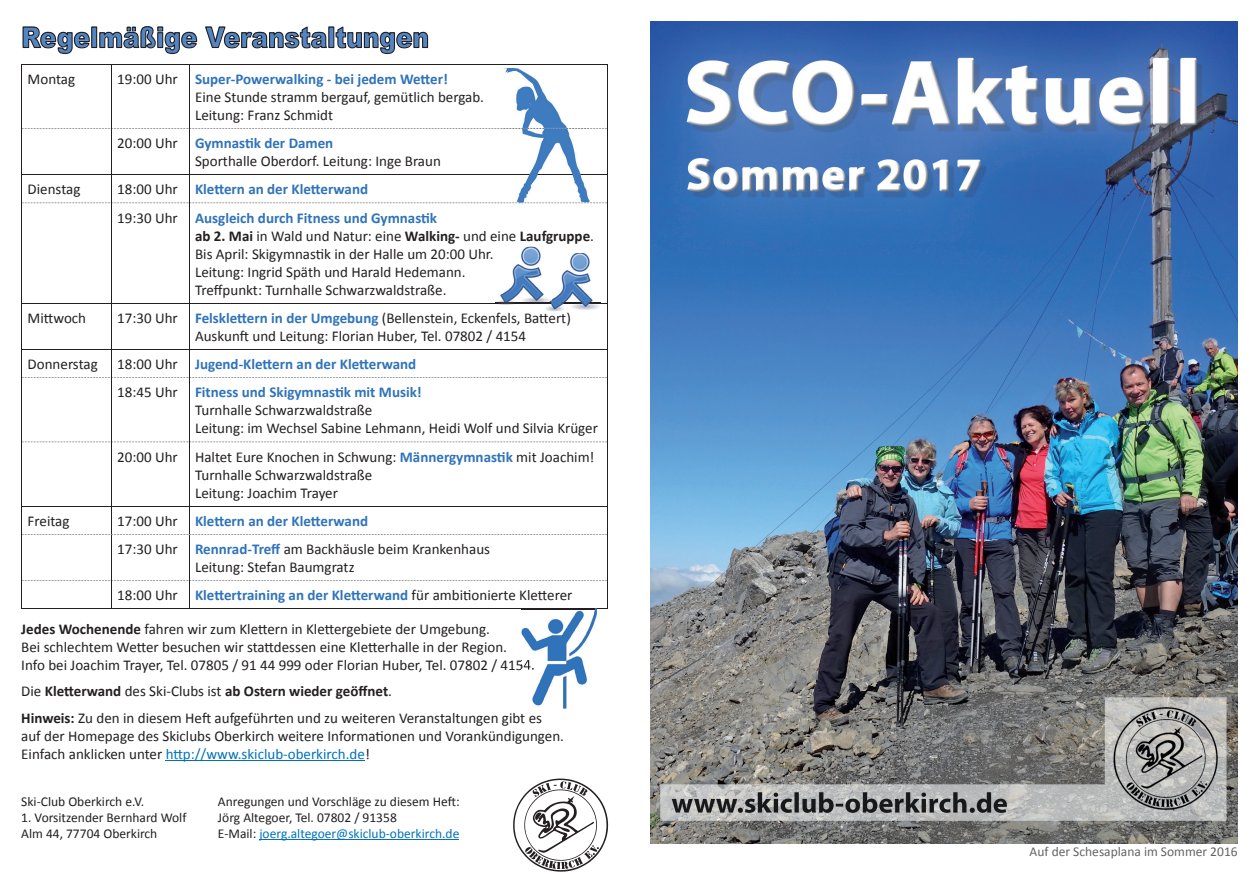
<style>
.page{position:relative;width:1259px;height:893px;background:#fff}
.page>*{position:absolute;margin:0;border:0;box-sizing:border-box;transform-origin:0 0}
.t1{font:900 28.5px "Arial";color:#5285c4;scale:.87 1}
.t2{font:15px/18px "Calibri";color:#231f20}
.t3{font:700 15px/28.2px "Calibri";color:#2f73ba}
.t4{font:13.5px/16.2px "Calibri";color:#231f20}
.t5{font:13.5px "Calibri";color:#636366}
.s1{font-weight:700;color:#2f73ba}
.s2{font-weight:400;color:#231f20}
.s3{font-weight:700}
.s4{color:#0072bc}
</style>
<div class="page">
<img style="left:651px;top:21px;width:586px;height:822px">
<svg style="left:22px;top:26px;width:68px;height:28px"></svg>
<div style="left:91px;top:27px;width:6px;height:21px;border:1px solid #231f20"></div>
<svg style="left:99px;top:26px;width:99px;height:28px"></svg>
<svg style="left:205px;top:26px;width:122px;height:23px"></svg>
<div style="left:328px;top:27px;width:6px;height:21px;border:1px solid #231f20"></div>
<svg style="left:335px;top:26px;width:94px;height:28px"></svg>
<hr style="left:166px;top:760px;width:199px;height:1px;background:#0072bc">
<hr style="left:259px;top:839px;width:200px;height:1px;background:#0072bc">
<img style="left:513px;top:778px;width:95px;height:94px">
<hr style="left:111px;top:129px;width:1px;height:45px;background:#231f20">
<hr style="left:189px;top:129px;width:1px;height:45px;background:#231f20">
<hr style="left:111px;top:203px;width:1px;height:100px;background:#231f20">
<hr style="left:189px;top:203px;width:1px;height:100px;background:#231f20">
<hr style="left:21px;top:303px;width:90px;height:1px;background:#231f20">
<hr style="left:111px;top:303px;width:78px;height:1px;background:#231f20">
<hr style="left:111px;top:303px;width:1px;height:46px;background:#231f20">
<hr style="left:189px;top:303px;width:419px;height:1px;background:#231f20">
<hr style="left:189px;top:303px;width:1px;height:46px;background:#231f20">
<hr style="left:111px;top:378px;width:1px;height:63px;background:#231f20">
<hr style="left:189px;top:378px;width:1px;height:63px;background:#231f20">
<hr style="left:111px;top:442px;width:1px;height:64px;background:#231f20">
<hr style="left:189px;top:442px;width:1px;height:64px;background:#231f20">
<hr style="left:111px;top:535px;width:1px;height:45px;background:#231f20">
<hr style="left:189px;top:535px;width:1px;height:45px;background:#231f20">
<hr style="left:21px;top:128px;width:1px;height:46px;background:#231f20">
<hr style="left:607px;top:128px;width:1px;height:46px;background:#231f20">
<hr style="left:21px;top:203px;width:1px;height:100px;background:#231f20">
<hr style="left:607px;top:203px;width:1px;height:100px;background:#231f20">
<hr style="left:21px;top:303px;width:1px;height:46px;background:#231f20">
<hr style="left:607px;top:303px;width:1px;height:46px;background:#231f20">
<hr style="left:21px;top:442px;width:1px;height:64px;background:#231f20">
<hr style="left:607px;top:442px;width:1px;height:64px;background:#231f20">
<hr style="left:21px;top:609px;width:90px;height:1px;background:#231f20">
<hr style="left:111px;top:609px;width:78px;height:1px;background:#231f20">
<hr style="left:189px;top:609px;width:419px;height:1px;background:#231f20">
<hr style="left:21px;top:64px;width:90px;height:1px;background:#231f20">
<hr style="left:21px;top:64px;width:1px;height:64px;background:#231f20">
<hr style="left:111px;top:64px;width:78px;height:1px;background:#231f20">
<hr style="left:111px;top:64px;width:1px;height:64px;background:#231f20">
<hr style="left:21px;top:174px;width:90px;height:1px;background:#231f20">
<hr style="left:111px;top:174px;width:78px;height:1px;background:#231f20">
<hr style="left:189px;top:174px;width:419px;height:1px;background:#231f20">
<hr style="left:21px;top:349px;width:90px;height:1px;background:#231f20">
<hr style="left:111px;top:349px;width:78px;height:1px;background:#231f20">
<hr style="left:189px;top:349px;width:419px;height:1px;background:#231f20">
<svg style="left:21px;top:350px;width:587px;height:28px"></svg>
<hr style="left:21px;top:378px;width:1px;height:64px;background:#231f20">
<hr style="left:607px;top:378px;width:1px;height:64px;background:#231f20">
<svg style="left:22px;top:441px;width:585px;height:1px"></svg>
<hr style="left:21px;top:506px;width:90px;height:1px;background:#231f20">
<hr style="left:111px;top:506px;width:78px;height:1px;background:#231f20">
<hr style="left:189px;top:506px;width:419px;height:1px;background:#231f20">
<svg style="left:21px;top:507px;width:587px;height:28px"></svg>
<hr style="left:21px;top:534px;width:1px;height:47px;background:#231f20">
<hr style="left:607px;top:534px;width:1px;height:47px;background:#231f20">
<svg style="left:21px;top:580px;width:587px;height:29px"></svg>
<hr style="left:189px;top:64px;width:419px;height:1px;background:#231f20">
<hr style="left:189px;top:64px;width:1px;height:64px;background:#231f20">
<hr style="left:607px;top:64px;width:1px;height:64px;background:#231f20">
<img style="left:495px;top:247px;width:49px;height:58px">
<img style="left:495px;top:303px;width:49px;height:1px">
<img style="left:545px;top:253px;width:55px;height:58px">
<img style="left:552px;top:303px;width:48px;height:1px">
<img style="left:544px;top:253px;width:8px;height:52px">
<img style="left:521px;top:609px;width:76px;height:100px">
<svg style="left:521px;top:659px;width:13px;height:13px"></svg>
<img style="left:503px;top:68px;width:78px;height:106px">
<img style="left:529px;top:174px;width:52px;height:1px">
<svg style="left:21px;top:175px;width:587px;height:28px"></svg>
<svg style="left:22px;top:128px;width:585px;height:1px"></svg>
<h1 class="t1" style="left:21px;top:17px;width:470px">Regelmäßige Veranstaltungen</h1>
<p class="t2" style="left:28px;top:70px;width:49px">Montag</p>
<p class="t2" style="left:195px;top:70px;width:290px;text-indent:-78px">19:00 Uhr <span class="s1">Super-Powerwalking - bei jedem Wetter!<br></span>Eine Stunde stramm bergauf, gemütlich bergab.<br>Leitung: Franz Schmidt</p>
<p class="t2" style="left:195px;top:134px;width:247px;text-indent:-78px">20:00 Uhr <span class="s1">Gymnastik der Damen<br></span>Sporthalle Oberdorf. Leitung: Inge Braun</p>
<p class="t2" style="left:28px;top:180px;width:54px">Dienstag</p>
<p class="t3" style="left:117px;top:175px;width:321px"><span class="s2">18:00 Uhr</span> Klettern an der Kletterwand<br><span class="s2">19:30 Uhr</span> Ausgleich durch Fitness und Gymnastik</p>
<p class="t2" style="left:195px;top:227px;width:400px"><span class="s3">ab 2. Mai</span> in Wald und Natur: eine <span class="s3">Walking-</span> und eine <span class="s3">Laufgruppe</span>.<br>Bis April: Skigymnastik in der Halle um 20:00 Uhr.<br>Leitung: Ingrid Späth und Harald Hedemann.<br>Treffpunkt: Turnhalle Schwarzwaldstraße.</p>
<p class="t2" style="left:28px;top:309px;width:60px">Mittwoch</p>
<p class="t2" style="left:195px;top:309px;width:377px;text-indent:-78px">17:30 Uhr <span class="s1">Felsklettern in der Umgebung</span> (Bellenstein, Eckenfels, Battert)<br>Auskunft und Leitung: Florian Huber, Tel. 07802 / 4154</p>
<p class="t2" style="left:28px;top:355px;width:72px">Donnerstag</p>
<p class="t3" style="left:117px;top:350px;width:306px"><span class="s2">18:00 Uhr</span> Jugend-Klettern an der Kletterwand<br><span class="s2">18:45 Uhr</span> Fitness und Skigymnastik mit Musik!</p>
<p class="t2" style="left:195px;top:401px;width:404px">Turnhalle Schwarzwaldstraße<br>Leitung: im Wechsel Sabine Lehmann, Heidi Wolf und Silvia Krüger</p>
<p class="t2" style="left:195px;top:448px;width:401px;text-indent:-78px">20:00 Uhr Haltet Eure Knochen in Schwung: <span class="s1">Männergymnastik</span> mit Joachim!<br>Turnhalle Schwarzwaldstraße<br>Leitung: Joachim Trayer</p>
<p class="t2" style="left:28px;top:512px;width:43px">Freitag</p>
<p class="t2" style="left:117px;top:507px;width:374px;line-height:28.2px">17:00 Uhr <span class="s1">Klettern an der Kletterwand<br></span>17:30 Uhr <span class="s1">Rennrad-Treff</span> am Backhäusle beim Krankenhaus</p>
<p class="t2" style="left:117px;top:553px;width:457px;line-height:28.2px;text-indent:78px">Leitung: Stefan Baumgratz<br>18:00 Uhr <span class="s1">Klettertraining an der Kletterwand</span> für ambitionierte Kletterer</p>
<p class="t2" style="left:21px;top:620px;width:515px"><span class="s3">Jedes Wochenende</span> fahren wir zum Klettern in Klettergebiete der Umgebung.<br>Bei schlechtem Wetter besuchen wir stattdessen eine Kletterhalle in der Region.<br>Info bei Joachim Trayer, Tel. 07805 / 91 44 999 oder Florian Huber, Tel. 07802 / 4154.</p>
<p class="t2" style="left:21px;top:678px;width:522px;line-height:27px">Die <span class="s3">Kletterwand</span> des Ski-Clubs ist <span class="s3">ab Ostern wieder geöffnet</span>.<br><span class="s3">Hinweis:</span> Zu den in diesem Heft aufgeführten und zu weiteren Veranstaltungen gibt es</p>
<p class="t2" style="left:21px;top:727px;width:544px">auf der Homepage des Skiclubs Oberkirch weitere Informationen und Vorankündigungen.<br>Einfach anklicken unter <span class="s4">http://www.skiclub-oberkirch.de</span>!</p>
<p class="t4" style="left:21px;top:793px;width:124px">Ski-Club Oberkirch e.V.</p>
<p class="t4" style="left:21px;top:809px;width:167px">1. Vorsitzender Bernhard Wolf<br>Alm 44, 77704 Oberkirch</p>
<p class="t4" style="left:218px;top:793px;width:243px">Anregungen und Vorschläge zu diesem Heft:<br>Jörg Altegoer, Tel. 07802 / 91358<br>E-Mail: <span class="s4">joerg.altegoer@skiclub-oberkirch.de</span></p>
<p class="t5" style="left:1029px;top:843px;width:210px">Auf der Schesaplana im Sommer 2016</p>
</div>
